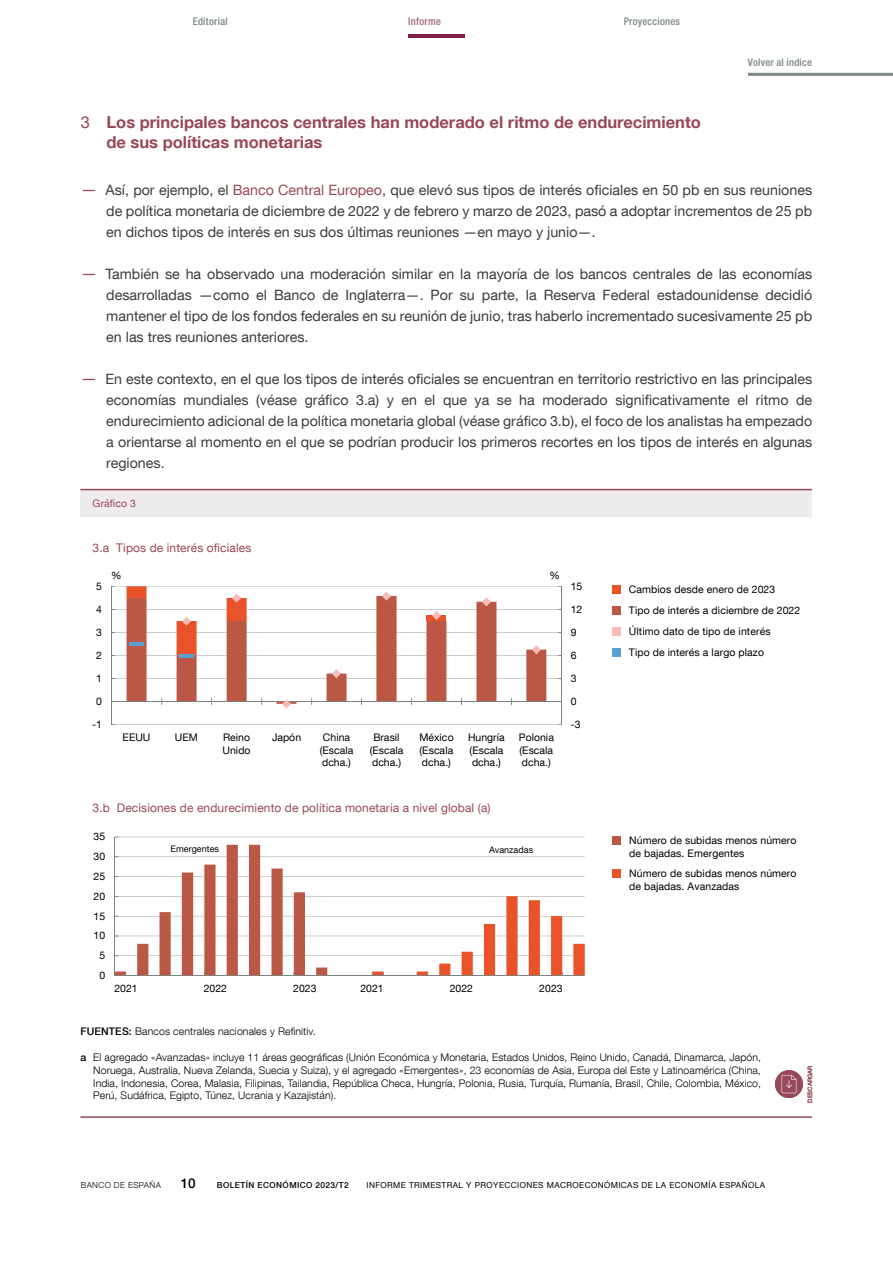
<style>
.page{position:relative;width:893px;height:1263px;background:#fff}
.page>*{position:absolute;margin:0;border:0;box-sizing:border-box;transform-origin:0 0}
.Ladillo_Ficha{font:700 16.5px/19.8px "Bd E Neue Helvetica";color:#984856}
.Texto_ficha_Bullets{font:14.25px/21px "Bd E Neue Helvetica";color:#3c3c3b;text-align:justify}
.t1{font:500 13.5px "Bd E Neue Helvetica";color:#000}
.t2{font:12px "Bd E Neue Helvetica";letter-spacing:.01em;color:#984856}
.t3{font:300 10.5px/12.6px "Bd E Neue Helvetica";letter-spacing:.005em;color:#000;text-align:justify}
.t4{font:10.5px/12.6px "Bd E Neue Helvetica";letter-spacing:.01em;color:#000}
.t5{font:500 condensed 10.5px "Bd E Neue Helvetica";letter-spacing:.025em;color:#7a8785}
.t6{font:10.5px "Bd E Neue Helvetica";letter-spacing:.01em;color:#984856}
.t7{font:500 condensed 10.5px "Bd E Neue Helvetica";letter-spacing:.025em;color:#a6627e}
.t8{font:9px "Bd E Neue Helvetica";letter-spacing:.005em;color:#000}
.t9{font:8.25px "Bd E Neue Helvetica";letter-spacing:.05em;color:#000}
.t10{font:500 8.25px "Bd E Neue Helvetica";letter-spacing:.05em;color:#000}
.t11{font:300 8.25px "Bd E Neue Helvetica";letter-spacing:.05em;color:#000}
.t12{font:500 6px "Bd E Neue Helvetica";color:#984856}
.s1{font-weight:400}
.s2{font-size:16.5px;color:#9b515d}
.s3{color:#984856}
.s4{font-weight:500}
</style>
<div class="page">
<hr style="left:408px;top:34px;width:57px;height:4px;background:#801f47">
<hr style="left:748px;top:73px;width:145px;height:3px;background:#7a8785">
<div style="left:81px;top:490px;width:731px;height:27px;background:#efeced"></div>
<hr style="left:81px;top:489px;width:731px;height:1px;background:#984856">
<hr style="left:81px;top:1116px;width:731px;height:2px;background:#984856">
<div style="left:612px;top:869px;width:9px;height:9px;background:#ea5229"></div>
<div style="left:612px;top:836px;width:9px;height:9px;background:#ba5845"></div>
<div style="left:612px;top:627px;width:9px;height:8px;background:#f7bbb8"></div>
<div style="left:612px;top:648px;width:9px;height:8px;background:#57a0d8"></div>
<div style="left:612px;top:606px;width:9px;height:8px;background:#ba5845"></div>
<div style="left:612px;top:585px;width:9px;height:8px;background:#ea5229"></div>
<hr style="left:115px;top:955px;width:470px;height:1px;background:#a6a5a5">
<hr style="left:115px;top:936px;width:470px;height:1px;background:#a6a5a5">
<hr style="left:115px;top:916px;width:470px;height:1px;background:#a6a5a5">
<hr style="left:115px;top:896px;width:470px;height:1px;background:#a6a5a5">
<hr style="left:115px;top:876px;width:470px;height:1px;background:#a6a5a5">
<hr style="left:115px;top:856px;width:470px;height:1px;background:#a6a5a5">
<hr style="left:115px;top:837px;width:470px;height:1px;background:#a6a5a5">
<hr style="left:115px;top:837px;width:1px;height:138px;background:#7f8080">
<hr style="left:115px;top:975px;width:470px;height:1px;background:#7f8080">
<svg style="left:115px;top:845px;width:212px;height:130px"></svg>
<svg style="left:372px;top:896px;width:213px;height:79px"></svg>
<hr style="left:112px;top:724px;width:449px;height:1px;background:#a6a5a5">
<hr style="left:112px;top:678px;width:449px;height:1px;background:#a6a5a5">
<hr style="left:112px;top:655px;width:449px;height:1px;background:#a6a5a5">
<hr style="left:112px;top:632px;width:449px;height:1px;background:#a6a5a5">
<hr style="left:112px;top:609px;width:449px;height:1px;background:#a6a5a5">
<hr style="left:112px;top:586px;width:449px;height:1px;background:#a6a5a5">
<hr style="left:561px;top:586px;width:1px;height:139px;background:#7f8080">
<hr style="left:111px;top:586px;width:1px;height:139px;background:#7f8080">
<hr style="left:112px;top:701px;width:449px;height:1px;background:#7f8080">
<svg style="left:127px;top:586px;width:169px;height:122px"></svg>
<hr style="left:129px;top:643px;width:15px;height:3px;background:#57a0d8">
<hr style="left:179px;top:654px;width:15px;height:3px;background:#57a0d8">
<svg style="left:327px;top:592px;width:219px;height:113px"></svg>
<svg style="left:775px;top:1070px;width:28px;height:28px"></svg>
<svg style="left:782px;top:1075px;width:14px;height:18px"></svg>
<p class="t5" style="left:193px;top:15px;width:37px">Editorial</p>
<p class="t7" style="left:408px;top:15px;width:34px">Informe</p>
<p class="t5" style="left:624px;top:15px;width:58px">Proyecciones</p>
<p class="t5" style="left:748px;top:56px;width:65px">Volver al índice</p>
<h3 class="Ladillo_Ficha" style="left:106px;top:112px;width:596px;text-indent:-26px"><span class="s1">3</span> Los principales bancos centrales han moderado el ritmo de endurecimiento de sus políticas monetarias</h3>
<p class="Texto_ficha_Bullets" style="left:106px;top:179px;width:707px;text-indent:-26px"><span class="s2">—</span> Así, por ejemplo, el <span class="s3">Banco Central Europeo</span>, que elevó sus tipos de interés oficiales en 50 pb en sus reuniones de política monetaria de diciembre de 2022 y de febrero y marzo de 2023, pasó a adoptar incrementos de 25 pb en dichos tipos de interés en sus dos últimas reuniones —en mayo y junio—.</p>
<p class="Texto_ficha_Bullets" style="left:106px;top:263px;width:707px;text-indent:-26px"><span class="s2">—</span> También se ha observado una moderación similar en la mayoría de los bancos centrales de las economías desarrolladas —como el Banco de Inglaterra—. Por su parte, la Reserva Federal estadounidense decidió mantener el tipo de los fondos federales en su reunión de junio, tras haberlo incrementado sucesivamente 25 pb en las tres reuniones anteriores.</p>
<p class="Texto_ficha_Bullets" style="left:106px;top:368px;width:707px;text-indent:-26px"><span class="s2">—</span> En este contexto, en el que los tipos de interés oficiales se encuentran en territorio restrictivo en las principales economías mundiales (véase gráfico 3.a) y en el que ya se ha moderado significativamente el ritmo de endurecimiento adicional de la política monetaria global (véase gráfico 3.b), el foco de los analistas ha empezado a orientarse al momento en el que se podrían producir los primeros recortes en los tipos de interés en algunas regiones.</p>
<p class="t6" style="left:93px;top:497px;width:45px">Gráfico 3</p>
<p class="t2" style="left:93px;top:540px;width:160px">3.a Tipos de interés oficiales</p>
<p class="t4" style="left:111px;top:569px;width:12px">%</p>
<p class="t4" style="left:549px;top:569px;width:12px">%</p>
<p class="t4" style="left:96px;top:579px;width:7px">5</p>
<p class="t4" style="left:571px;top:579px;width:13px">15</p>
<p class="t4" style="left:96px;top:603px;width:7px">4</p>
<p class="t4" style="left:571px;top:603px;width:13px">12</p>
<p class="t4" style="left:96px;top:626px;width:7px">3</p>
<p class="t4" style="left:571px;top:626px;width:7px">9</p>
<p class="t4" style="left:96px;top:649px;width:7px">2</p>
<p class="t4" style="left:571px;top:649px;width:7px">6</p>
<p class="t4" style="left:96px;top:672px;width:7px">1</p>
<p class="t4" style="left:571px;top:672px;width:7px">3</p>
<p class="t4" style="left:96px;top:695px;width:7px">0</p>
<p class="t4" style="left:571px;top:695px;width:7px">0</p>
<p class="t4" style="left:92px;top:718px;width:11px">-1</p>
<p class="t4" style="left:571px;top:718px;width:11px">-3</p>
<p class="t4" style="left:123px;top:731px;width:29px">EEUU</p>
<p class="t4" style="left:175px;top:731px;width:25px">UEM</p>
<p class="t4" style="left:222px;top:731px;width:29px">Reino<br>Unido</p>
<p class="t4" style="left:272px;top:731px;width:31px">Japón</p>
<p class="t4" style="left:320px;top:731px;width:35px;text-align:center">China (Escala dcha.)</p>
<p class="t4" style="left:370px;top:731px;width:35px;text-align:center">Brasil (Escala dcha.)</p>
<p class="t4" style="left:419px;top:731px;width:36px;text-align:justify">México (Escala dcha.)</p>
<p class="t4" style="left:468px;top:731px;width:38px">Hungría (Escala dcha.)</p>
<p class="t4" style="left:519px;top:731px;width:36px;text-align:justify">Polonia (Escala dcha.)</p>
<p class="t2" style="left:93px;top:801px;width:399px">3.b Decisiones de endurecimiento de política monetaria a nivel global (a)</p>
<p class="t4" style="left:94px;top:830px;width:13px">35</p>
<p class="t4" style="left:94px;top:850px;width:13px">30</p>
<p class="t4" style="left:94px;top:870px;width:13px">25</p>
<p class="t4" style="left:94px;top:889px;width:13px">20</p>
<p class="t4" style="left:94px;top:909px;width:13px">15</p>
<p class="t4" style="left:94px;top:929px;width:13px">10</p>
<p class="t4" style="left:100px;top:949px;width:7px">5</p>
<p class="t4" style="left:100px;top:969px;width:7px">0</p>
<p class="t8" style="left:170px;top:843px;width:50px">Emergentes</p>
<p class="t8" style="left:489px;top:844px;width:46px">Avanzadas</p>
<p class="t4" style="left:114px;top:982px;width:25px">2021</p>
<p class="t4" style="left:204px;top:982px;width:25px">2022</p>
<p class="t4" style="left:293px;top:982px;width:25px">2023</p>
<p class="t4" style="left:360px;top:982px;width:25px">2021</p>
<p class="t4" style="left:450px;top:982px;width:25px">2022</p>
<p class="t4" style="left:539px;top:982px;width:25px">2023</p>
<p class="t4" style="left:629px;top:582px;width:148px">Cambios desde enero de 2023</p>
<p class="t4" style="left:629px;top:603px;width:173px">Tipo de interés a diciembre de 2022</p>
<p class="t4" style="left:629px;top:620px;width:143px;line-height:21px">Último dato de tipo de interés<br>Tipo de interés a largo plazo</p>
<p class="t4" style="left:629px;top:834px;width:169px">Número de subidas menos número de bajadas. Emergentes</p>
<p class="t4" style="left:629px;top:867px;width:169px">Número de subidas menos número de bajadas. Avanzadas</p>
<p class="t3" style="left:81px;top:1025px;width:237px"><span class="s4">FUENTES:</span> Bancos centrales nacionales y Refinitiv.</p>
<p class="t3" style="left:93px;top:1051px;width:669px;text-indent:-13px"><span class="s4">a</span> El agregado «Avanzadas» incluye 11 áreas geográficas (Unión Económica y Monetaria, Estados Unidos, Reino Unido, Canadá, Dinamarca, Japón, Noruega, Australia, Nueva Zelanda, Suecia y Suiza), y el agregado «Emergentes», 23 economías de Asia, Europa del Este y Latinoamérica (China, India, Indonesia, Corea, Malasia, Filipinas, Tailandia, República Checa, Hungría, Polonia, Rusia, Turquía, Rumanía, Brasil, Chile, Colombia, México, Perú, Sudáfrica, Egipto, Túnez, Ucrania y Kazajistán).</p>
<p class="t12" style="left:806px;top:1103px;width:39px;rotate:-90deg">DESCARGAR</p>
<p class="t11" style="left:81px;top:1180px;width:82px">BANCO DE ESPAÑA</p>
<p class="t1" style="left:181px;top:1175px;width:16px">10</p>
<p class="t10" style="left:217px;top:1180px;width:133px">BOLETÍN ECONÓMICO 2023/T2</p>
<p class="t9" style="left:366px;top:1180px;width:400px">INFORME TRIMESTRAL Y PROYECCIONES MACROECONÓMICAS DE LA ECONOMÍA ESPAÑOLA</p>
</div>
